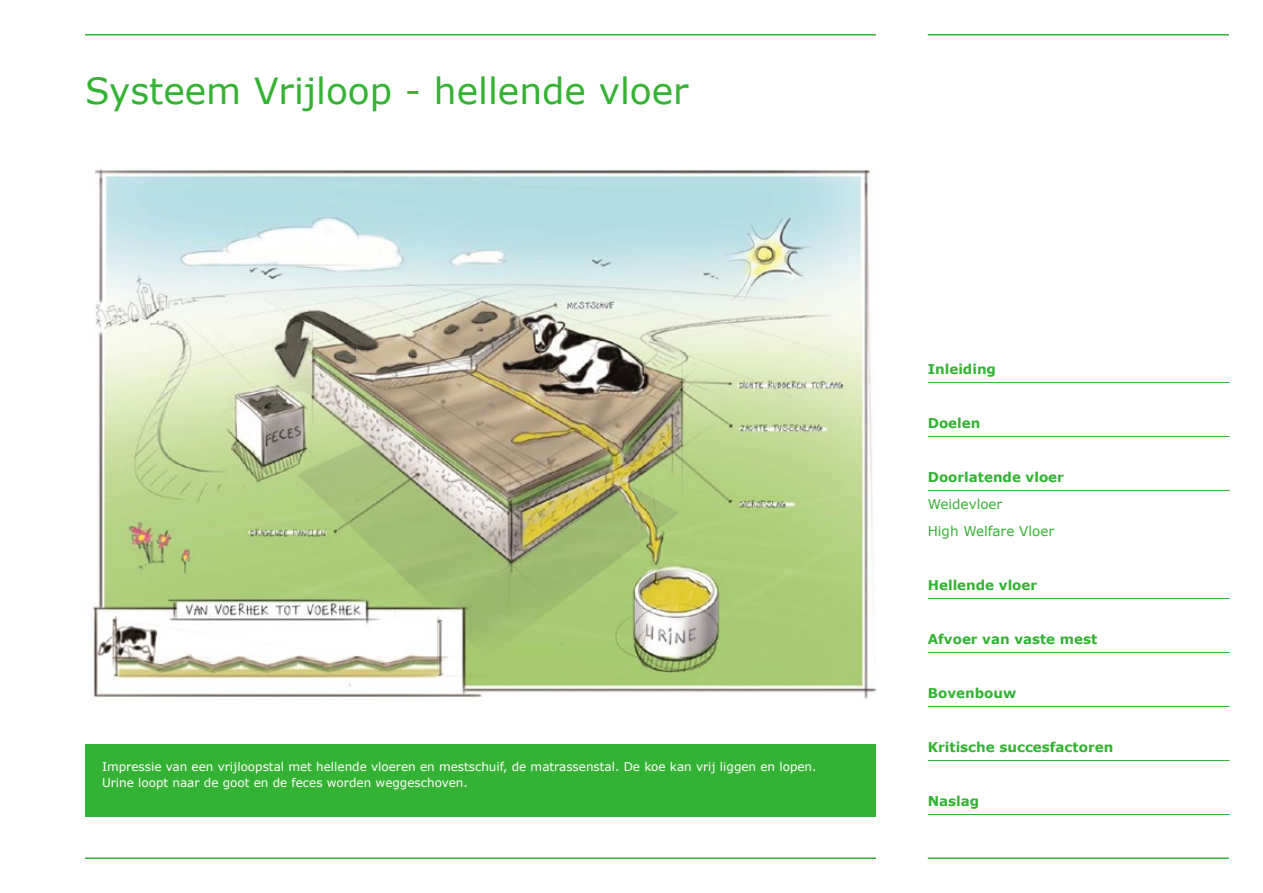
<style>
.page{position:relative;width:1263px;height:893px;background:#fff}
.page>*{position:absolute;margin:0;border:0;box-sizing:border-box;transform-origin:0 0}
.t1{font:36px "Verdana";color:#34b233}
.t2{font:700 13.5px "Verdana";color:#34b233}
.t3{font:13.5px/27px "Verdana";color:#34b233}
.t4{font:12px/16.5px "Verdana";color:#fff}
</style>
<div class="page">
<hr style="left:85px;top:34px;width:791px;height:2px;background:#34b233">
<hr style="left:928px;top:34px;width:301px;height:2px;background:#34b233">
<hr style="left:928px;top:857px;width:301px;height:2px;background:#34b233">
<hr style="left:85px;top:857px;width:791px;height:2px;background:#34b233">
<hr style="left:928px;top:382px;width:302px;height:1px;background:#34b233">
<hr style="left:928px;top:436px;width:302px;height:1px;background:#34b233">
<hr style="left:928px;top:490px;width:302px;height:1px;background:#34b233">
<hr style="left:928px;top:598px;width:302px;height:1px;background:#34b233">
<hr style="left:928px;top:652px;width:302px;height:1px;background:#34b233">
<hr style="left:928px;top:706px;width:302px;height:1px;background:#34b233">
<hr style="left:928px;top:760px;width:302px;height:1px;background:#34b233">
<hr style="left:928px;top:814px;width:302px;height:1px;background:#34b233">
<img style="left:92px;top:169px;width:785px;height:530px">
<div style="left:85px;top:744px;width:791px;height:72px;background:#34b233"></div>
<h1 class="t1" style="left:85px;top:66px;width:605px">Systeem Vrijloop - hellende vloer</h1>
<p class="t4" style="left:102px;top:758px;width:716px">Impressie van een vrijloopstal met hellende vloeren en mestschuif, de matrassenstal. De koe kan vrij liggen en lopen.<br>Urine loopt naar de goot en de feces worden weggeschoven.</p>
<p class="t2" style="left:928px;top:359px;width:70px">Inleiding</p>
<p class="t2" style="left:928px;top:413px;width:54px">Doelen</p>
<p class="t2" style="left:928px;top:467px;width:138px">Doorlatende vloer</p>
<p class="t3" style="left:928px;top:490px;width:128px">Weidevloer<br>High Welfare Vloer</p>
<p class="t2" style="left:928px;top:575px;width:111px">Hellende vloer</p>
<p class="t2" style="left:928px;top:629px;width:171px">Afvoer van vaste mest</p>
<p class="t2" style="left:928px;top:683px;width:90px">Bovenbouw</p>
<p class="t2" style="left:928px;top:737px;width:187px">Kritische succesfactoren</p>
<p class="t2" style="left:928px;top:791px;width:53px">Naslag</p>
</div>
